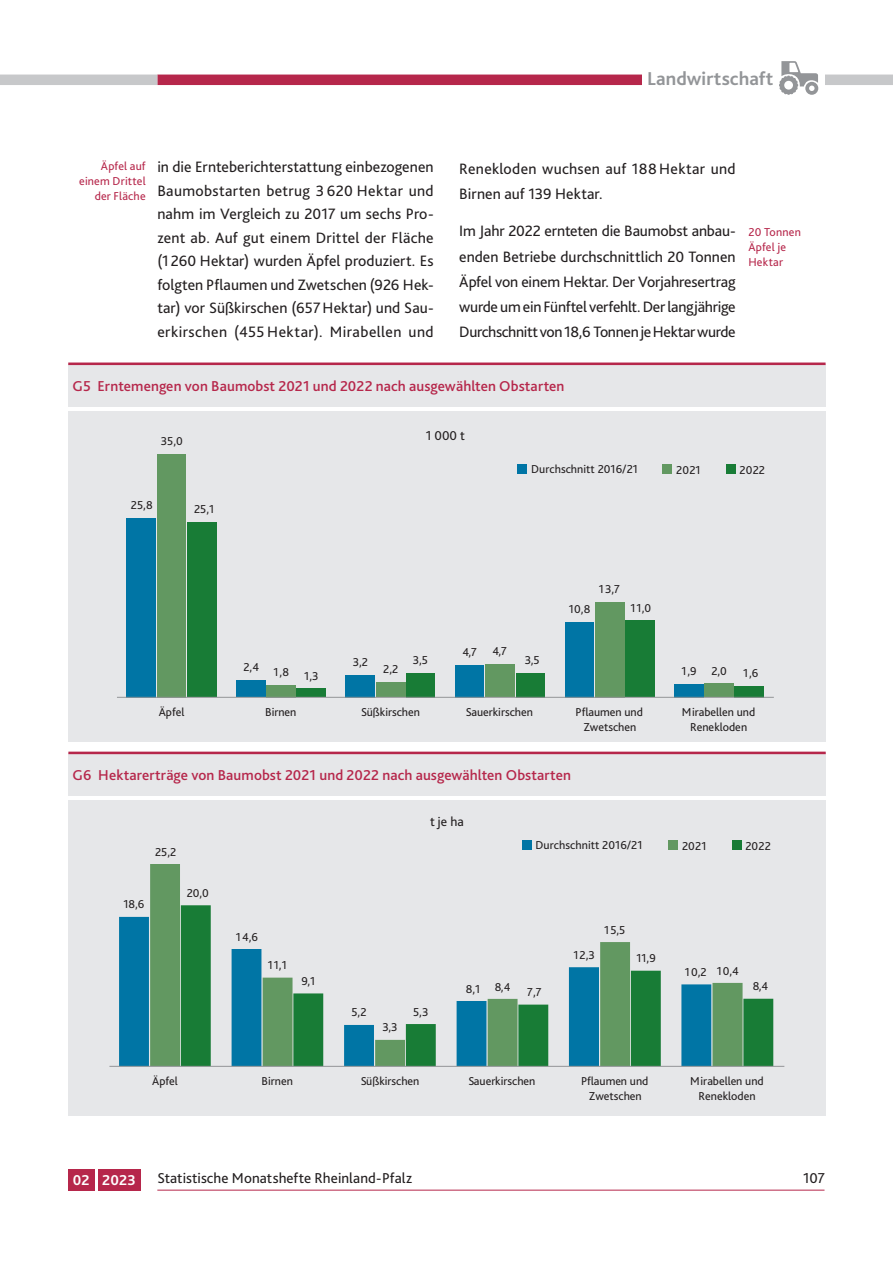
<style>
.page{position:relative;width:893px;height:1263px;background:#fff}
.page>*{position:absolute;margin:0;border:0;box-sizing:border-box;transform-origin:0 0}
.t1{font:700 19.5px "Bliss 2";letter-spacing:.005em;color:#939598}
.t2{font:15.75px/23.5px "Bliss 2";letter-spacing:.005em;color:#231f20;text-align:justify}
.t3{font:500 15px "Bliss 2";letter-spacing:.005em;color:#b6274b}
.t4{font:15px "Bliss 2";letter-spacing:.005em;color:#231f20}
.t5{font:700 15px "Bliss 2";letter-spacing:.005em;color:#fff}
.t6{font:13.5px "Bliss 2";color:#231f20}
.t7{font:12px/14.7px "Bliss 2";letter-spacing:-.005em;color:#231f20;text-align:center}
.t8{font:12px/15px "Bliss 2";letter-spacing:.015em;color:#b6274b;text-align:right}
</style>
<div class="page">
<div style="left:157px;top:75px;width:668px;height:10px;background:#b6274b"></div>
<div style="left:0;top:75px;width:157px;height:10px;background:#c7c8ca"></div>
<hr style="left:157px;top:1190px;width:667px;height:1px;background:#b6274b">
<div style="left:825px;top:75px;width:68px;height:10px;background:#c7c8ca"></div>
<div style="left:68px;top:1169px;width:27px;height:22px;background:#b6274b"></div>
<div style="left:98px;top:1169px;width:42px;height:22px;background:#b6274b"></div>
<div style="left:642px;top:60px;width:136px;height:29px;background:#fff"></div>
<div style="left:774px;top:49px;width:51px;height:51px;background:#fff"></div>
<svg style="left:779px;top:61px;width:39px;height:34px"></svg>
<div style="left:68px;top:411px;width:758px;height:330px;background:#e6e7e9"></div>
<div style="left:518px;top:465px;width:9px;height:9px;background:#0075a5"></div>
<div style="left:663px;top:465px;width:9px;height:9px;background:#629861"></div>
<div style="left:726px;top:465px;width:9px;height:9px;background:#187c36"></div>
<div style="left:674px;top:684px;width:29px;height:13px;background:#0075a5"></div>
<div style="left:565px;top:622px;width:29px;height:75px;background:#0075a5"></div>
<div style="left:455px;top:665px;width:29px;height:32px;background:#0075a5"></div>
<div style="left:346px;top:675px;width:29px;height:22px;background:#0075a5"></div>
<div style="left:236px;top:680px;width:29px;height:17px;background:#0075a5"></div>
<div style="left:127px;top:518px;width:29px;height:179px;background:#0075a5"></div>
<div style="left:704px;top:684px;width:30px;height:13px;background:#629861"></div>
<div style="left:595px;top:602px;width:29px;height:95px;background:#629861"></div>
<div style="left:486px;top:664px;width:29px;height:33px;background:#629861"></div>
<div style="left:376px;top:682px;width:29px;height:15px;background:#629861"></div>
<div style="left:267px;top:685px;width:29px;height:12px;background:#629861"></div>
<div style="left:157px;top:454px;width:29px;height:243px;background:#629861"></div>
<div style="left:735px;top:686px;width:29px;height:11px;background:#187c36"></div>
<div style="left:625px;top:621px;width:29px;height:76px;background:#187c36"></div>
<div style="left:516px;top:673px;width:29px;height:24px;background:#187c36"></div>
<div style="left:406px;top:673px;width:29px;height:24px;background:#187c36"></div>
<div style="left:297px;top:688px;width:29px;height:9px;background:#187c36"></div>
<div style="left:187px;top:522px;width:30px;height:175px;background:#187c36"></div>
<hr style="left:117px;top:697px;width:657px;height:1px;background:#939598">
<div style="left:68px;top:364px;width:758px;height:42px;background:#e6e7e9"></div>
<hr style="left:68px;top:362px;width:758px;height:3px;background:#b6274b">
<div style="left:68px;top:800px;width:758px;height:315px;background:#e6e7e9"></div>
<div style="left:522px;top:841px;width:9px;height:9px;background:#0075a5"></div>
<div style="left:669px;top:841px;width:9px;height:9px;background:#629861"></div>
<div style="left:732px;top:841px;width:9px;height:9px;background:#187c36"></div>
<svg style="left:119px;top:917px;width:31px;height:149px;background:#0879a7"></svg>
<div style="left:150px;top:864px;width:31px;height:202px;background:#629861"></div>
<svg style="left:181px;top:905px;width:592px;height:161px"></svg>
<hr style="left:109px;top:1066px;width:675px;height:1px;background:#939598">
<div style="left:68px;top:753px;width:758px;height:42px;background:#e6e7e9"></div>
<hr style="left:68px;top:752px;width:758px;height:2px;background:#b6274b">
<p class="t1" style="left:647px;top:66px;width:128px">Landwirtschaft</p>
<p class="t8" style="left:79px;top:159px;width:68px">Äpfel auf einem Drittel der Fläche</p>
<p class="t2" style="left:459px;top:156px;width:278px;line-height:25px">Renekloden wuchsen auf 188Hektar und<br>Birnen auf 139 Hektar.</p>
<p class="t2" style="left:459px;top:219px;width:278px;line-height:25px">Im Jahr 2022 ernteten die Baumobst anbau&shy;enden Betriebe durchschnittlich 20 Tonnen Äpfel von einem Hektar. Der Vorjahresertrag wurde um ein Fünftel verfehlt. Der langjährige Durchschnitt von 18,6 Tonnen je Hektar wurde</p>
<p class="t8" style="left:748px;top:224px;width:54px;text-align:left">20 Tonnen<br>Äpfel je<br>Hektar</p>
<p class="t2" style="left:157px;top:155px;width:278px">in die Ernteberichterstattung einbezogenen Baumobstarten betrug 3 620 Hektar und nahm im Vergleich zu 2017 um sechs Pro&shy;zent ab. Auf gut einem Drittel der Fläche (1260 Hektar) wurden Äpfel produziert. Es folgten Pflaumen und Zwetschen (926 Hek&shy;tar) vor Süßkirschen (657Hektar) und Sau&shy;erkirschen (455 Hektar). Mirabellen und</p>
<p class="t3" style="left:72px;top:376px;width:493px">G5 Erntemengen von Baumobst 2021 und 2022 nach ausgewählten Obstarten</p>
<p class="t7" style="left:161px;top:433px;width:24px">35,0</p>
<p class="t7" style="left:131px;top:498px;width:23px">25,8</p>
<p class="t7" style="left:194px;top:502px;width:22px">25,1</p>
<p class="t6" style="left:426px;top:427px;width:41px">1 000 t</p>
<p class="t7" style="left:531px;top:462px;width:108px">Durchschnitt 2016/21</p>
<p class="t7" style="left:676px;top:462px;width:26px">2021</p>
<p class="t7" style="left:740px;top:462px;width:27px">2022</p>
<p class="t7" style="left:243px;top:660px;width:17px">2,4</p>
<p class="t7" style="left:353px;top:654px;width:17px">3,2</p>
<p class="t7" style="left:273px;top:664px;width:17px">1,8</p>
<p class="t7" style="left:383px;top:662px;width:17px">2,2</p>
<p class="t7" style="left:304px;top:668px;width:16px">1,3</p>
<p class="t7" style="left:492px;top:644px;width:16px">4,7</p>
<p class="t7" style="left:462px;top:644px;width:16px">4,7</p>
<p class="t7" style="left:413px;top:653px;width:17px">3,5</p>
<p class="t7" style="left:525px;top:653px;width:16px">3,5</p>
<p class="t7" style="left:569px;top:602px;width:23px">10,8</p>
<p class="t7" style="left:599px;top:582px;width:23px">13,7</p>
<p class="t7" style="left:630px;top:600px;width:22px">11,0</p>
<p class="t7" style="left:681px;top:663px;width:17px">1,9</p>
<p class="t7" style="left:711px;top:663px;width:17px">2,0</p>
<p class="t7" style="left:743px;top:666px;width:17px">1,6</p>
<p class="t7" style="left:159px;top:705px;width:27px">Äpfel</p>
<p class="t7" style="left:265px;top:705px;width:33px">Birnen</p>
<p class="t7" style="left:361px;top:705px;width:60px">Süßkirschen</p>
<p class="t7" style="left:466px;top:705px;width:68px">Sauerkirschen</p>
<p class="t7" style="left:576px;top:705px;width:69px">Pflaumen und<br>Zwetschen</p>
<p class="t7" style="left:682px;top:705px;width:75px">Mirabellen und<br>Renekloden</p>
<p class="t3" style="left:73px;top:765px;width:500px">G6 Hektarerträge von Baumobst 2021 und 2022 nach ausgewählten Obstarten</p>
<p class="t7" style="left:155px;top:844px;width:23px">25,2</p>
<p class="t7" style="left:123px;top:897px;width:22px">18,6</p>
<p class="t7" style="left:187px;top:885px;width:24px">20,0</p>
<p class="t7" style="left:236px;top:929px;width:24px">14,6</p>
<p class="t7" style="left:268px;top:958px;width:20px">11,1</p>
<p class="t7" style="left:301px;top:974px;width:15px">9,1</p>
<p class="t6" style="left:430px;top:813px;width:35px">t je ha</p>
<p class="t7" style="left:536px;top:838px;width:109px">Durchschnitt 2016/21</p>
<p class="t7" style="left:682px;top:838px;width:26px">2021</p>
<p class="t7" style="left:745px;top:838px;width:27px">2022</p>
<p class="t7" style="left:352px;top:1005px;width:17px">5,2</p>
<p class="t7" style="left:382px;top:1020px;width:17px">3,3</p>
<p class="t7" style="left:413px;top:1004px;width:17px">5,3</p>
<p class="t7" style="left:466px;top:981px;width:16px">8,1</p>
<p class="t7" style="left:495px;top:979px;width:17px">8,4</p>
<p class="t7" style="left:527px;top:985px;width:16px">7,7</p>
<p class="t7" style="left:573px;top:947px;width:23px">12,3</p>
<p class="t7" style="left:604px;top:922px;width:23px">15,5</p>
<p class="t7" style="left:637px;top:951px;width:21px">11,9</p>
<p class="t7" style="left:685px;top:965px;width:23px">10,2</p>
<p class="t7" style="left:717px;top:963px;width:24px">10,4</p>
<p class="t7" style="left:753px;top:979px;width:17px">8,4</p>
<p class="t7" style="left:152px;top:1074px;width:27px">Äpfel</p>
<p class="t7" style="left:262px;top:1074px;width:33px">Birnen</p>
<p class="t7" style="left:361px;top:1074px;width:60px">Süßkirschen</p>
<p class="t7" style="left:468px;top:1074px;width:68px">Sauerkirschen</p>
<p class="t7" style="left:581px;top:1074px;width:69px">Pflaumen und<br>Zwetschen</p>
<p class="t7" style="left:690px;top:1074px;width:75px">Mirabellen und<br>Renekloden</p>
<p class="t5" style="left:73px;top:1171px;width:64px">02 2023</p>
<p class="t4" style="left:157px;top:1168px;width:256px">Statistische Monatshefte Rheinland-Pfalz</p>
<p class="t4" style="left:803px;top:1168px;width:23px">107</p>
</div>
